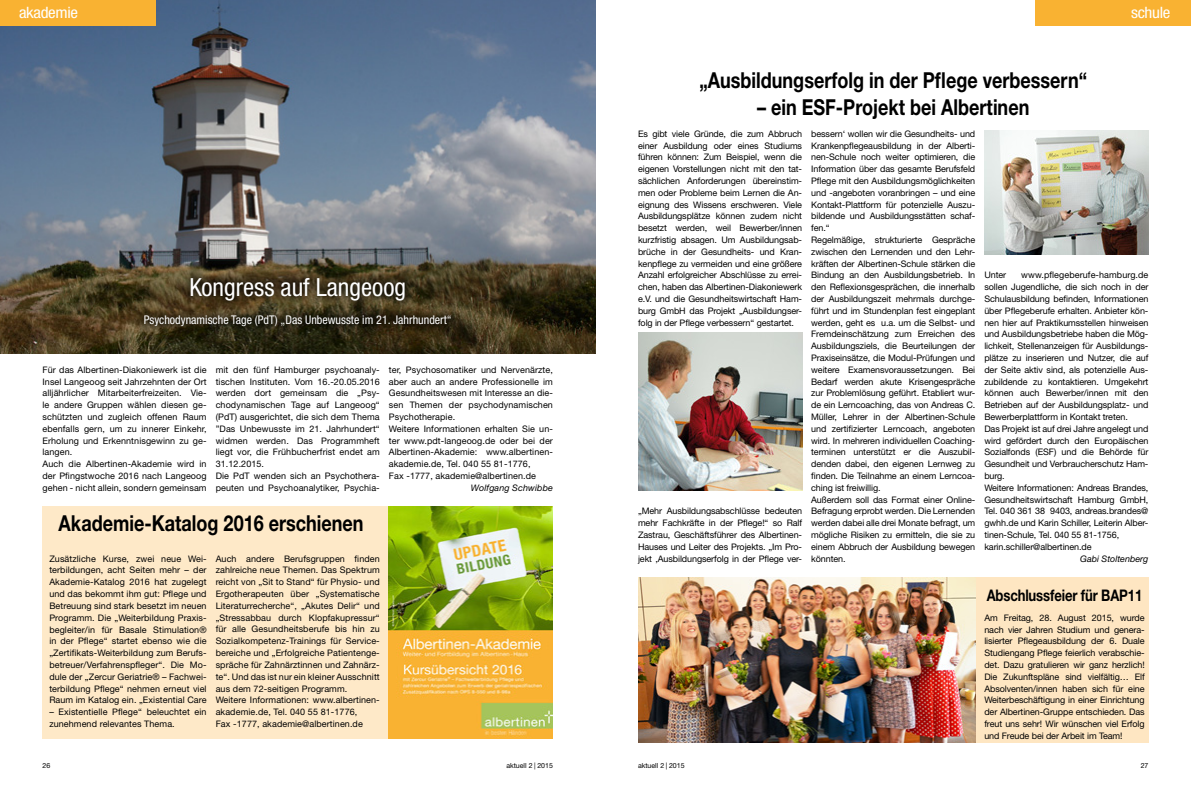
<style>
.page{position:relative;width:1191px;height:794px;background:#fff}
.page>*{position:absolute;margin:0;border:0;box-sizing:border-box;transform-origin:0 0}
.t1{font:condensed 25px "Helvetica Neue";color:#fff}
.t2{font:700 22px "Helvetica Neue";color:#000;scale:.82 1}
.t3{font:700 16px "Helvetica Neue";letter-spacing:-.01em;color:#000;scale:.82 1}
.t4{font:condensed 15.7px "Helvetica Neue";letter-spacing:-.02em;color:#fff;scale:1.08 1}
.t5{font:condensed 12px "Helvetica Neue";color:#fff}
.t6{font:9px/11.8px "Helvetica Neue";letter-spacing:-.01em;color:#000;text-align:justify}
.t7{font:9px/11.8px "Helvetica Neue";letter-spacing:.01em;color:#000}
.t8{font:italic 9px "Helvetica Neue";color:#000}
.t9{font:7px "Helvetica Neue";color:#000}
</style>
<div class="page">
<div style="left:43px;top:506px;width:510px;height:232px;background:#fee9c8"></div>
<img style="left:0;top:0;width:595px;height:353px">
<img style="left:389px;top:506px;width:164px;height:232px">
<div style="left:1035px;top:0;width:156px;height:26px;background:#f9b232"></div>
<div style="left:0;top:0;width:156px;height:26px;background:#f9b232"></div>
<div style="left:638px;top:577px;width:510px;height:166px;background:#fee6c2"></div>
<img style="left:638px;top:577px;width:337px;height:166px">
<div style="left:135px;top:269px;width:325px;height:67px;background:#000;opacity:.75"></div>
<img style="left:984px;top:130px;width:164px;height:125px">
<img style="left:638px;top:332px;width:164px;height:159px">
<h3 class="t4" style="left:19px;top:3px;width:56px">akademie</h3>
<h1 class="t1" style="left:189px;top:272px;width:218px">Kongress auf Langeoog</h1>
<h3 class="t5" style="left:144px;top:313px;width:310px">Psychodynamische Tage (PdT) „Das Unbewusste im 21. Jahrhundert“</h3>
<p class="t7" style="left:43px;top:363px;width:166px">Für das Albertinen-Diakoniewerk ist die Insel Langeoog seit Jahrzehnten der Ort alljährlicher Mitarbeiterfreizeiten. Vie&shy;le andere Gruppen wählen diesen ge&shy;schützten und zugleich offenen Raum ebenfalls gern, um zu innerer Einkehr, Erholung und Erkenntnisgewinn zu ge&shy;langen.<br>Auch die Albertinen-Akademie wird in der Pfingstwoche 2016 nach Langeoog gehen - nicht allein, sondern gemeinsam</p>
<p class="t7" style="left:216px;top:363px;width:166px">mit den fünf Hamburger psychoanaly&shy;tischen Instituten. Vom 16.-20.05.2016 werden dort gemeinsam die „Psy&shy;chodynamischen Tage auf Langeoog“ (PdT) ausgerichtet, die sich dem Thema ”Das Unbewusste im 21. Jahrhundert“ widmen werden. Das Programmheft liegt vor, die Frühbucherfrist endet am 31.12.2015.<br>Die PdT wenden sich an Psychothera&shy;peuten und Psychoanalytiker, Psychia-</p>
<p class="t7" style="left:389px;top:363px;width:166px">ter, Psychosomatiker und Nervenärzte, aber auch an andere Professionelle im Gesundheitswesen mit Interesse an die&shy;sen Themen der psychodynamischen Psychotherapie.<br>Weitere Informationen erhalten Sie un&shy;ter www.pdt-langeoog.de oder bei der Albertinen-Akademie: www.albertinen&shy;akademie.de, Tel. 040 55 81-1776,<br>Fax -1777, akademie@albertinen.de</p>
<p class="t8" style="left:471px;top:482px;width:83px">Wolfgang Schwibbe</p>
<h2 class="t2" style="left:59px;top:509px;width:373px">Akademie-Katalog 2016 erschienen</h2>
<p class="t6" style="left:49px;top:552px;width:159px">Zusätzliche Kurse, zwei neue Wei&shy;terbildungen, acht Seiten mehr – der Akademie-Katalog 2016 hat zugelegt und das bekommt ihm gut: Pflege und Betreuung sind stark besetzt im neuen Programm. Die „Weiterbildung Praxis&shy;begleiter/in für Basale Stimulation® in der Pflege“ startet ebenso wie die „Zertifikats-Weiterbildung zum Berufs&shy;betreuer/Verfahrenspfleger“. Die Mo&shy;dule der „Zercur Geriatrie® – Fachwei&shy;terbildung Pflege“ nehmen erneut viel Raum im Katalog ein. „Existential Care</p>
<p class="t7" style="left:49px;top:706px;width:159px">– Existentielle Pflege“ beleuchtet ein zunehmend relevantes Thema.</p>
<p class="t7" style="left:216px;top:552px;width:166px">Auch andere Berufsgruppen finden zahlreiche neue Themen. Das Spektrum reicht von „Sit to Stand“ für Physio- und Ergotherapeuten über „Systematische Literaturrecherche“, „Akutes Delir“ und „Stressabbau durch Klopfakupressur“ für alle Gesundheitsberufe bis hin zu Sozialkompetenz-Trainings für Service&shy;bereiche und „Erfolgreiche Patientenge&shy;spräche für Zahnärztinnen und Zahnärz&shy;te“. Und das ist nur ein kleiner Ausschnitt aus dem 72-seitigen Programm.<br>Weitere Informationen: www.albertinen&shy;akademie.de, Tel. 040 55 81-1776,<br>Fax -1777, akademie@albertinen.de</p>
<h3 class="t4" style="left:1131px;top:3px;width:38px">schule</h3>
<h2 class="t2" style="left:699px;top:67px;width:474px">„Ausbildungserfolg in der Pflege verbessern“</h2>
<h2 class="t2" style="left:757px;top:93px;width:334px">– ein ESF-Projekt bei Albertinen</h2>
<p class="t6" style="left:638px;top:127px;width:166px">Es gibt viele Gründe, die zum Abbruch einer Ausbildung oder eines Studiums führen können: Zum Beispiel, wenn die eigenen Vorstellungen nicht mit den tat&shy;sächlichen Anforderungen übereinstim&shy;men oder Probleme beim Lernen die An&shy;eignung des Wissens erschweren. Viele Ausbildungsplätze können zudem nicht besetzt werden, weil Bewerber/innen kurzfristig absagen. Um Ausbildungsab&shy;brüche in der Gesundheits- und Kran&shy;kenpflege zu vermeiden und eine größere Anzahl erfolgreicher Abschlüsse zu errei&shy;chen, haben das Albertinen-Diakoniewerk e.V. und die Gesundheitswirtschaft Ham&shy;burg GmbH das Projekt „Ausbildungser&shy;folg in der Pflege verbessern“ gestartet.</p>
<p class="t6" style="left:811px;top:127px;width:166px;text-align:left">bessern‘ wollen wir die Gesundheits- und Krankenpflegeausbildung in der Alberti&shy;nen-Schule noch weiter optimieren, die Information über das gesamte Berufsfeld Pflege mit den Ausbildungsmöglichkeiten und -angeboten voranbringen – und eine Kontakt-Plattform für potenzielle Auszu&shy;bildende und Ausbildungsstätten schaf&shy;fen.“<br>Regelmäßige, strukturierte Gespräche zwischen den Lernenden und den Lehr&shy;kräften der Albertinen-Schule stärken die Bindung an den Ausbildungsbetrieb. In den Reflexionsgesprächen, die innerhalb der Ausbildungszeit mehrmals durchge&shy;führt und im Stundenplan fest eingeplant werden, geht es u.a. um die Selbst- und Fremdeinschätzung zum Erreichen des Ausbildungsziels, die Beurteilungen der Praxiseinsätze, die Modul-Prüfungen und weitere Examensvoraussetzungen. Bei Bedarf werden akute Krisengespräche zur Problemlösung geführt. Etabliert wur&shy;de ein Lerncoaching, das von Andreas C.<br>Müller, Lehrer in der Albertinen-Schule und zertifizierter Lerncoach, angeboten wird. In mehreren individuellen Coaching&shy;terminen unterstützt er die Auszubil&shy;denden dabei, den eigenen Lernweg zu finden. Die Teilnahme an einem Lerncoa&shy;ching ist freiwillig.<br>Außerdem soll das Format einer Online-Befragung erprobt werden. Die Lernenden werden dabei alle drei Monate befragt, um mögliche Risiken zu ermitteln, die sie zu einem Abbruch der Ausbildung bewegen könnten.</p>
<p class="t6" style="left:984px;top:269px;width:166px;text-align:left;text-indent:37px">www.pflegeberufe-hamburg.de sollen Jugendliche, die sich noch in der Schulausbildung befinden, Informationen über Pflegeberufe erhalten. Anbieter kön&shy;nen hier auf Praktikumsstellen hinweisen und Ausbildungsbetriebe haben die Mög&shy;lichkeit, Stellenanzeigen für Ausbildungs&shy;plätze zu inserieren und Nutzer, die auf der Seite aktiv sind, als potenzielle Aus&shy;zubildende zu kontaktieren. Umgekehrt können auch Bewerber/innen mit den Betrieben auf der Ausbildungsplatz- und Bewerberplattform in Kontakt treten.<br>Das Projekt ist auf drei Jahre angelegt und wird gefördert durch den Europäischen Sozialfonds (ESF) und die Behörde für Gesundheit und Verbraucherschutz Ham&shy;burg.<br>Weitere Informationen: Andreas Brandes, Gesundheitswirtschaft Hamburg GmbH, Tel. 040 361 38 9403, andreas.brandes@ gwhh.de und Karin Schiller, Leiterin Alber&shy;tinen-Schule, Tel. 040 55 81-1756, karin.schiller@albertinen.de</p>
<p class="t8" style="left:1080px;top:553px;width:70px">Gabi Stoltenberg</p>
<p class="t6" style="left:984px;top:269px;width:23px">Unter</p>
<p class="t6" style="left:638px;top:505px;width:166px">„Mehr Ausbildungsabschlüsse bedeuten mehr Fachkräfte in der Pflege!“ so Ralf Zastrau, Geschäftsführer des Albertinen-Hauses und Leiter des Projekts. „Im Pro&shy;jekt ‚Ausbildungserfolg in der Pflege ver-</p>
<h3 class="t3" style="left:986px;top:585px;width:191px">Abschlussfeier für BAP11</h3>
<p class="t6" style="left:984px;top:611px;width:162px">Am Freitag, 28. August 2015, wurde nach vier Jahren Studium und genera&shy;lisierter Pflegeausbildung der 6. Duale Studiengang Pflege feierlich verabschie&shy;det. Dazu gratulieren wir ganz herzlich!<br>Die Zukunftspläne sind vielfältig… Elf Absolventen/innen haben sich für eine Weiterbeschäftigung in einer Einrichtung der Albertinen-Gruppe entschieden. Das freut uns sehr! Wir wünschen viel Erfolg und Freude bei der Arbeit im Team!</p>
<p class="t9" style="left:43px;top:761px;width:9px">26</p>
<p class="t9" style="left:506px;top:761px;width:48px">aktuell 2 | 2015</p>
<p class="t9" style="left:638px;top:761px;width:48px">aktuell 2 | 2015</p>
<p class="t9" style="left:1140px;top:761px;width:9px">27</p>
</div>
